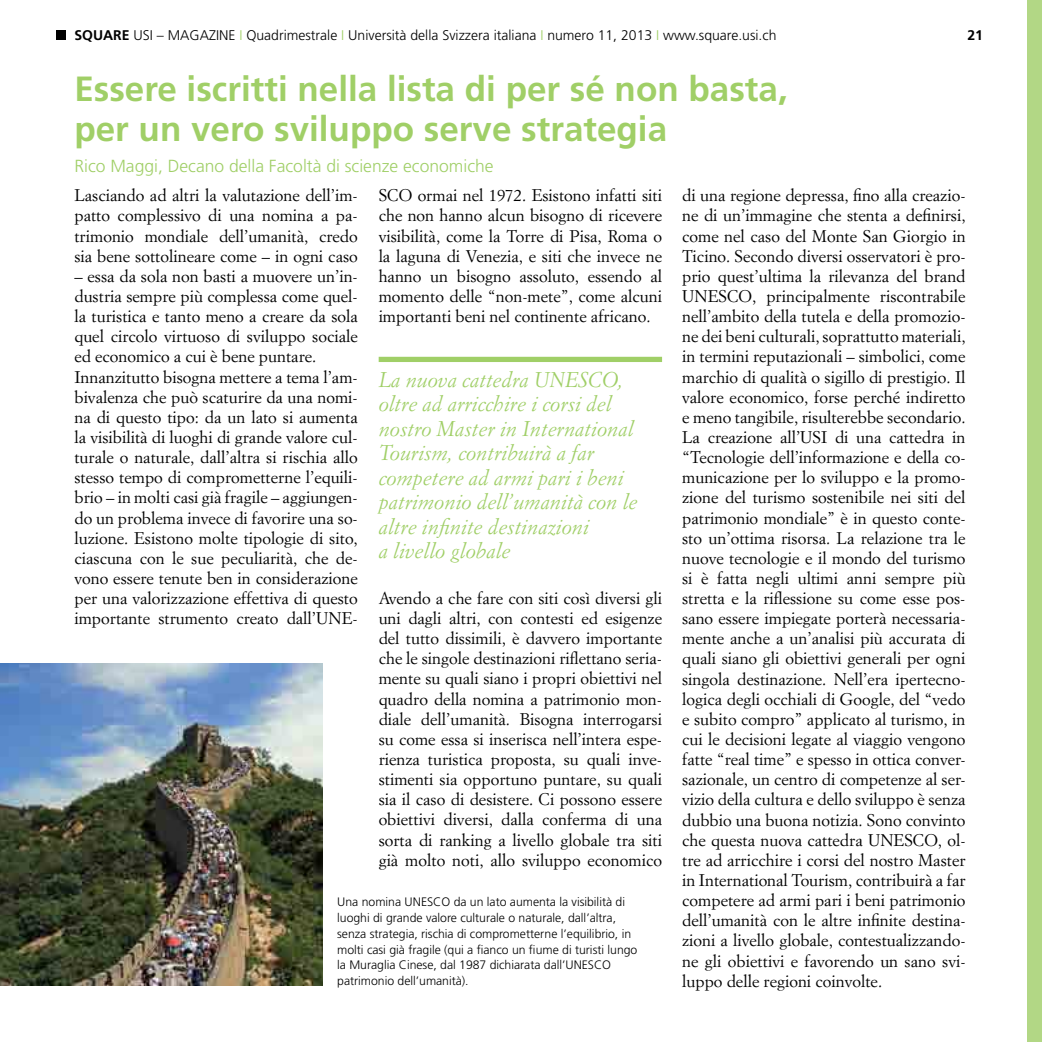
<style>
.page{position:relative;width:1042px;height:1042px;background:#fff}
.page>*{position:absolute;margin:0;border:0;box-sizing:border-box;transform-origin:0 0}
.t1{font:700 35px/40.2px "Frutiger LT Std";color:#a0cf67}
.t2{font:italic 21px/24.5px "Simoncini Garamond Std";color:#a0cf67}
.t3{font:300 17.5px "Frutiger LT Std";color:#a0cf67}
.t4{font:16.62px/20.1px "Simoncini Garamond Std";color:#000;text-align:justify}
.t5{font:300 14px "Frutiger LT Std";color:#000}
.t6{font:700 14px "Frutiger LT Std";color:#000}
.t7{font:300 12.25px/15.8px "Frutiger LT Std";color:#000}
.s1{font-weight:700}
.s2{color:#a0cf67}
</style>
<div class="page">
<div style="left:56px;top:30px;width:10px;height:10px;background:#000"></div>
<div style="left:379px;top:357px;width:283px;height:5px;background:#a0cf67"></div>
<img style="left:0;top:664px;width:322px;height:321px">
<div style="left:1027px;top:0;width:15px;height:1042px;background:#b2d785"></div>
<p class="t5" style="left:74px;top:27px;width:703px"><span class="s1">SQUARE</span> USI – MAGAZINE <span class="s2">I</span> Quadrimestrale <span class="s2">I</span> Università della Svizzera italiana <span class="s2">I</span> numero 11, 2013 <span class="s2">I</span> www.square.usi.ch</p>
<p class="t6" style="left:967px;top:27px;width:17px">21</p>
<h1 class="t1" style="left:74px;top:69px;width:715px">Essere iscritti nella lista di per sé non basta, per un vero sviluppo serve strategia</h1>
<p class="t4" style="left:682px;top:185px;width:285px">di una regione depressa, fino alla creazio&shy;ne di un’immagine che stenta a definirsi, come nel caso del Monte San Giorgio in Ticino. Secondo diversi osservatori è pro&shy;prio quest’ultima la rilevanza del brand UNESCO, principalmente riscontrabile nell’ambito della tutela e della promozio&shy;ne dei beni culturali, soprattutto materiali, in termini reputazionali – simbolici, come marchio di qualità o sigillo di prestigio. Il valore economico, forse perché indiretto e meno tangibile, risulterebbe secondario.<br>La creazione all’USI di una cattedra in “Tecnologie dell’informazione e della co&shy;municazione per lo sviluppo e la promo&shy;zione del turismo sostenibile nei siti del patrimonio mondiale” è in questo conte&shy;sto un’ottima risorsa. La relazione tra le nuove tecnologie e il mondo del turismo si è fatta negli ultimi anni sempre più stretta e la riflessione su come esse pos&shy;sano essere impiegate porterà necessaria&shy;mente anche a un’analisi più accurata di quali siano gli obiettivi generali per ogni singola destinazione. Nell’era ipertecno&shy;logica degli occhiali di Google, del “vedo e subito compro” applicato al turismo, in cui le decisioni legate al viaggio vengono fatte “real time” e spesso in ottica conver&shy;sazionale, un centro di competenze al ser&shy;vizio della cultura e dello sviluppo è senza dubbio una buona notizia. Sono convinto che questa nuova cattedra UNESCO, ol&shy;tre ad arricchire i corsi del nostro Master in International Tourism, contribuirà a far competere ad armi pari i beni patrimonio dell’umanità con le altre infinite destina&shy;zioni a livello globale, contestualizzando&shy;ne gli obiettivi e favorendo un sano svi&shy;luppo delle regioni coinvolte.</p>
<p class="t3" style="left:74px;top:156px;width:421px">Rico Maggi, Decano della Facoltà di scienze economiche</p>
<p class="t4" style="left:74px;top:185px;width:285px">Lasciando ad altri la valutazione dell’im&shy;patto complessivo di una nomina a pa&shy;trimonio mondiale dell’umanità, credo sia bene sottolineare come – in ogni caso</p>
<p class="t4" style="left:74px;top:266px;width:285px;text-align:left">– essa da sola non basti a muovere un’in&shy;dustria sempre più complessa come quel&shy;la turistica e tanto meno a creare da sola quel circolo virtuoso di sviluppo sociale ed economico a cui è bene puntare.<br>Innanzitutto bisogna mettere a tema l’am&shy;bivalenza che può scaturire da una nomi&shy;na di questo tipo: da un lato si aumenta la visibilità di luoghi di grande valore cul&shy;turale o naturale, dall’altra si rischia allo stesso tempo di comprometterne l’equili&shy;brio – in molti casi già fragile – aggiungen&shy;do un problema invece di favorire una so&shy;luzione. Esistono molte tipologie di sito, ciascuna con le sue peculiarità, che de&shy;vono essere tenute ben in considerazione per una valorizzazione effettiva di questo importante strumento creato dall’UNE-</p>
<p class="t4" style="left:379px;top:185px;width:285px">SCO ormai nel 1972. Esistono infatti siti che non hanno alcun bisogno di ricevere visibilità, come la Torre di Pisa, Roma o la laguna di Venezia, e siti che invece ne hanno un bisogno assoluto, essendo al momento delle “non-mete”, come alcuni importanti beni nel continente africano.</p>
<p class="t2" style="left:379px;top:367px;width:260px">La nuova cattedra UNESCO, oltre ad arricchire i corsi del nostro Master in International<br>Tourism, contribuirà a far competere ad armi pari i beni patrimonio dell’umanità con le altre infinite destinazioni<br>a livello globale</p>
<p class="t4" style="left:379px;top:588px;width:285px">Avendo a che fare con siti così diversi gli uni dagli altri, con contesti ed esigenze del tutto dissimili, è davvero importante che le singole destinazioni riflettano seria&shy;mente su quali siano i propri obiettivi nel quadro della nomina a patrimonio mon&shy;diale dell’umanità. Bisogna interrogarsi su come essa si inserisca nell’intera espe&shy;rienza turistica proposta, su quali inve&shy;stimenti sia opportuno puntare, su quali sia il caso di desistere. Ci possono essere obiettivi diversi, dalla conferma di una sorta di ranking a livello globale tra siti già molto noti, allo sviluppo economico</p>
<p class="t7" style="left:337px;top:894px;width:302px">Una nomina UNESCO da un lato aumenta la visibilità di luoghi di grande valore culturale o naturale, dall’altra, senza strategia, rischia di comprometterne l’equilibrio, in molti casi già fragile (qui a fianco un fiume di turisti lungo la Muraglia Cinese, dal 1987 dichiarata dall’UNESCO patrimonio dell’umanità).</p>
</div>
